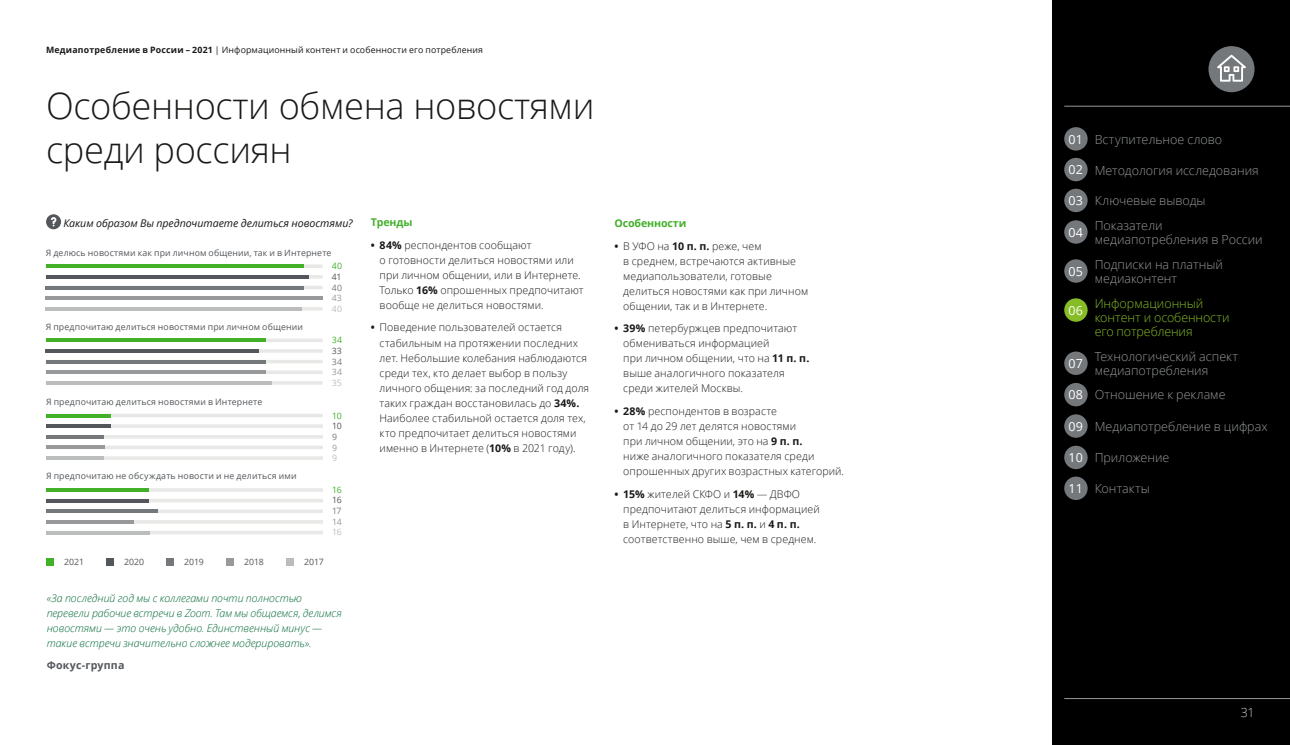
<style>
.page{position:relative;width:1290px;height:745px;background:#fff}
.page>*{position:absolute;margin:0;border:0;box-sizing:border-box;transform-origin:0 0}
.t1{font:300 36.25px/43.8px "Open Sans";letter-spacing:-.01em;color:#191918}
.t2{font:300 12.5px/13.8px "Open Sans";color:#97999b}
.t3{font:300 12.5px/13.8px "Open Sans";letter-spacing:-.005em;color:#86bc25}
.t4{font:12.5px "Open Sans";color:#fff}
.t5{font:300 12.5px "Open Sans";color:#d0d0ce}
.t6{font:300 10.62px/15px "Open Sans";letter-spacing:.005em;color:#191918}
.t7{font:italic 300 10.62px/15px "Open Sans";letter-spacing:-.005em;color:#046a38}
.t8{font:italic 10.62px "Open Sans";letter-spacing:-.005em;color:#191918}
.t9{font:700 10.62px "Open Sans";letter-spacing:-.01em;color:#43b02a}
.t10{font:700 10.62px "Open Sans";letter-spacing:.015em;color:#53565a}
.t11{font:8.75px "Open Sans";letter-spacing:.015em;color:#53565a}
.t12{font:8.75px "Open Sans";letter-spacing:.015em;color:#191918}
.t13{font:8.75px "Open Sans";color:#43b02a}
.t14{font:8.75px "Open Sans";color:#75787b}
.t15{font:8.75px "Open Sans";color:#97999b}
.t16{font:8.75px "Open Sans";color:#bbbcbc}
.s1{font-weight:700}
.s2{font-weight:400;color:#fff}
</style>
<div class="page">
<svg style="left:46px;top:214px;width:15px;height:15px"></svg>
<svg style="left:46px;top:558px;width:7px;height:7px"></svg>
<svg style="left:106px;top:558px;width:7px;height:7px"></svg>
<div style="left:166px;top:558px;width:8px;height:7px;background:#75787b"></div>
<svg style="left:226px;top:558px;width:8px;height:7px"></svg>
<svg style="left:286px;top:558px;width:8px;height:7px"></svg>
<svg style="left:104px;top:456px;width:219px;height:3px"></svg>
<svg style="left:104px;top:445px;width:219px;height:4px"></svg>
<svg style="left:111px;top:424px;width:212px;height:3px"></svg>
<svg style="left:104px;top:435px;width:219px;height:3px"></svg>
<svg style="left:46px;top:435px;width:58px;height:3px"></svg>
<hr style="left:46px;top:445px;width:58px;height:4px;background:#97999b">
<hr style="left:46px;top:456px;width:58px;height:3px;background:#bbbcbc">
<svg style="left:111px;top:414px;width:212px;height:3px"></svg>
<hr style="left:46px;top:424px;width:65px;height:3px;background:#53565a">
<svg style="left:46px;top:414px;width:65px;height:3px"></svg>
<svg style="left:149px;top:531px;width:174px;height:3px"></svg>
<svg style="left:133px;top:520px;width:190px;height:3px"></svg>
<svg style="left:149px;top:499px;width:174px;height:3px"></svg>
<svg style="left:157px;top:509px;width:166px;height:3px"></svg>
<hr style="left:46px;top:509px;width:111px;height:3px;background:#75787b">
<svg style="left:46px;top:520px;width:87px;height:3px"></svg>
<svg style="left:46px;top:531px;width:103px;height:3px"></svg>
<svg style="left:149px;top:488px;width:174px;height:3px"></svg>
<svg style="left:46px;top:499px;width:103px;height:3px"></svg>
<hr style="left:46px;top:488px;width:103px;height:3px;background:#43b02a">
<svg style="left:271px;top:381px;width:52px;height:3px"></svg>
<svg style="left:265px;top:370px;width:58px;height:4px"></svg>
<svg style="left:259px;top:349px;width:64px;height:3px"></svg>
<svg style="left:265px;top:360px;width:58px;height:3px"></svg>
<svg style="left:46px;top:360px;width:219px;height:3px"></svg>
<hr style="left:46px;top:370px;width:219px;height:4px;background:#97999b">
<hr style="left:46px;top:381px;width:225px;height:3px;background:#bbbcbc">
<svg style="left:265px;top:338px;width:58px;height:4px"></svg>
<hr style="left:46px;top:349px;width:213px;height:3px;background:#53565a">
<hr style="left:46px;top:338px;width:219px;height:4px;background:#43b02a">
<svg style="left:302px;top:307px;width:21px;height:3px"></svg>
<svg style="left:309px;top:275px;width:14px;height:3px"></svg>
<svg style="left:304px;top:286px;width:19px;height:3px"></svg>
<svg style="left:46px;top:286px;width:258px;height:3px"></svg>
<hr style="left:46px;top:296px;width:277px;height:4px;background:#97999b">
<hr style="left:46px;top:307px;width:256px;height:3px;background:#bbbcbc">
<svg style="left:304px;top:264px;width:19px;height:4px"></svg>
<hr style="left:46px;top:275px;width:263px;height:3px;background:#53565a">
<hr style="left:46px;top:264px;width:258px;height:4px;background:#43b02a">
<div style="left:1052px;top:0;width:238px;height:744px;background:#000"></div>
<svg style="left:1208px;top:46px;width:46px;height:46px"></svg>
<hr style="left:1064px;top:106px;width:226px;height:1px;background:#97999b">
<hr style="left:1064px;top:697px;width:226px;height:1px;background:#97999b">
<div style="left:1064px;top:127px;width:23px;height:23px;background:#75787b;border-radius:50%"></div>
<div style="left:1064px;top:158px;width:23px;height:23px;background:#75787b;border-radius:50%"></div>
<div style="left:1064px;top:188px;width:23px;height:24px;background:#75787b;border-radius:50%"></div>
<div style="left:1064px;top:220px;width:23px;height:23px;background:#75787b;border-radius:50%"></div>
<div style="left:1064px;top:259px;width:23px;height:23px;background:#75787b;border-radius:50%"></div>
<div style="left:1064px;top:351px;width:23px;height:24px;background:#75787b;border-radius:50%"></div>
<div style="left:1064px;top:382px;width:23px;height:24px;background:#75787b;border-radius:50%"></div>
<div style="left:1064px;top:414px;width:23px;height:23px;background:#75787b;border-radius:50%"></div>
<div style="left:1064px;top:445px;width:23px;height:24px;background:#75787b;border-radius:50%"></div>
<div style="left:1064px;top:298px;width:23px;height:23px;background:#86bc25;border-radius:50%"></div>
<div style="left:1064px;top:476px;width:23px;height:23px;background:#75787b;border-radius:50%"></div>
<p class="t12" style="left:46px;top:44px;width:439px"><span class="s1">Медиапотребление в России – 2021</span> | Информационный контент и особенности его потребления</p>
<h1 class="t1" style="left:46px;top:83px;width:550px">Особенности обмена новостями среди россиян</h1>
<p class="t8" style="left:63px;top:215px;width:291px">Каким образом Вы предпочитаете делиться новостями?</p>
<p class="t11" style="left:46px;top:246px;width:287px">Я делюсь новостями как при личном общении, так и в Интернете</p>
<p class="t13" style="left:332px;top:260px;width:12px">40</p>
<p class="t11" style="left:332px;top:271px;width:11px">41</p>
<p class="t11" style="left:46px;top:320px;width:259px">Я предпочитаю делиться новостями при личном общении</p>
<p class="t11" style="left:46px;top:395px;width:218px">Я предпочитаю делиться новостями в Интернете</p>
<p class="t11" style="left:46px;top:469px;width:252px">Я предпочитаю не обсуждать новости и не делиться ими</p>
<p class="t14" style="left:332px;top:281px;width:12px">40</p>
<p class="t15" style="left:332px;top:292px;width:12px">43</p>
<p class="t16" style="left:332px;top:302px;width:12px">40</p>
<p class="t13" style="left:332px;top:334px;width:12px">34</p>
<p class="t11" style="left:332px;top:345px;width:12px">33</p>
<p class="t14" style="left:332px;top:355px;width:12px">34</p>
<p class="t15" style="left:332px;top:366px;width:12px">34</p>
<p class="t16" style="left:332px;top:376px;width:12px">35</p>
<p class="t13" style="left:332px;top:409px;width:11px">10</p>
<p class="t11" style="left:332px;top:420px;width:11px">10</p>
<p class="t14" style="left:332px;top:430px;width:7px">9</p>
<p class="t15" style="left:332px;top:441px;width:7px">9</p>
<p class="t16" style="left:332px;top:452px;width:7px">9</p>
<p class="t13" style="left:332px;top:483px;width:11px">16</p>
<p class="t11" style="left:332px;top:494px;width:11px">16</p>
<p class="t14" style="left:332px;top:504px;width:11px">17</p>
<p class="t15" style="left:332px;top:515px;width:11px">14</p>
<p class="t16" style="left:332px;top:526px;width:11px">16</p>
<p class="t11" style="left:64px;top:556px;width:22px">2021</p>
<p class="t11" style="left:124px;top:556px;width:22px">2020</p>
<p class="t11" style="left:184px;top:556px;width:21px">2019</p>
<p class="t11" style="left:244px;top:556px;width:21px">2018</p>
<p class="t11" style="left:304px;top:556px;width:21px">2017</p>
<p class="t7" style="left:47px;top:589px;width:297px">«За последний год мы с коллегами почти полностью перевели рабочие встречи в Zoom. Там мы общаемся, делимся новостями — это очень удобно. Единственный минус — такие встречи значительно сложнее модерировать».</p>
<p class="t10" style="left:47px;top:657px;width:79px">Фокус-группа</p>
<p class="t9" style="left:371px;top:215px;width:43px">Тренды</p>
<p class="t6" style="left:380px;top:237px;width:205px;text-indent:-9px"><span class="s1">• 84%</span> респондентов сообщают<br>о готовности делиться новостями или при личном общении, или в Интернете.<br>Только <span class="s1">16%</span> опрошенных предпочитают вообще не делиться новостями.</p>
<p class="t6" style="left:380px;top:319px;width:211px;text-indent:-9px"><span class="s1">•</span> Поведение пользователей остается стабильным на протяжении последних лет. Небольшие колебания наблюдаются среди тех, кто делает выбор в пользу личного общения: за последний год доля таких граждан восстановилась до <span class="s1">34%.<br></span>Наиболее стабильной остается доля тех, кто предпочитает делиться новостями именно в Интернете (<span class="s1">10%</span> в 2021 году).</p>
<p class="t9" style="left:614px;top:216px;width:73px">Особенности</p>
<p class="t6" style="left:623px;top:238px;width:186px;text-indent:-9px"><span class="s1">•</span> В УФО на <span class="s1">10 п. п.</span> реже, чем<br>в среднем, встречаются активные медиапользователи, готовые делиться новостями как при личном общении, так и в Интернете.</p>
<p class="t6" style="left:623px;top:320px;width:188px;text-indent:-9px"><span class="s1">• 39%</span> петербуржцев предпочитают обмениваться информацией<br>при личном общении, что на <span class="s1">11 п. п. </span>выше аналогичного показателя среди жителей Москвы.</p>
<p class="t6" style="left:623px;top:403px;width:222px;text-indent:-9px"><span class="s1">• 28%</span> респондентов в возрасте<br>от 14 до 29 лет делятся новостями<br>при личном общении, это на <span class="s1">9 п. п.<br></span>ниже аналогичного показателя среди опрошенных других возрастных категорий.</p>
<p class="t6" style="left:623px;top:485px;width:198px;text-indent:-9px"><span class="s1">• 15%</span> жителей СКФО и <span class="s1">14%</span> — ДВФО предпочитают делиться информацией в Интернете, что на <span class="s1">5 п. п.</span> и <span class="s1">4 п. п. </span>соответственно выше, чем в среднем.</p>
<p class="t2" style="left:1068px;top:132px;width:155px"><span class="s2">01</span> Вступительное слово</p>
<p class="t2" style="left:1068px;top:163px;width:192px"><span class="s2">02</span> Методология исследования</p>
<p class="t2" style="left:1068px;top:193px;width:138px"><span class="s2">03</span> Ключевые выводы</p>
<p class="t4" style="left:1068px;top:223px;width:16px">04</p>
<p class="t2" style="left:1095px;top:218px;width:170px">Показатели медиапотребления в России</p>
<p class="t2" style="left:1095px;top:257px;width:130px">Подписки на платный медиаконтент</p>
<p class="t4" style="left:1068px;top:262px;width:16px">05</p>
<p class="t4" style="left:1068px;top:301px;width:16px">06</p>
<p class="t3" style="left:1095px;top:296px;width:136px">Информационный контент и особенности его потребления</p>
<p class="t2" style="left:1095px;top:349px;width:145px">Технологический аспект медиапотребления</p>
<p class="t4" style="left:1068px;top:355px;width:16px">07</p>
<p class="t2" style="left:1068px;top:387px;width:158px"><span class="s2">08</span> Отношение к рекламе</p>
<p class="t2" style="left:1068px;top:419px;width:201px"><span class="s2">09</span> Медиапотребление в цифрах</p>
<p class="t2" style="left:1068px;top:450px;width:102px"><span class="s2">10</span> Приложение</p>
<p class="t2" style="left:1068px;top:481px;width:83px"><span class="s2">11</span> Контакты</p>
<p class="t5" style="left:1240px;top:703px;width:15px">31</p>
</div>
